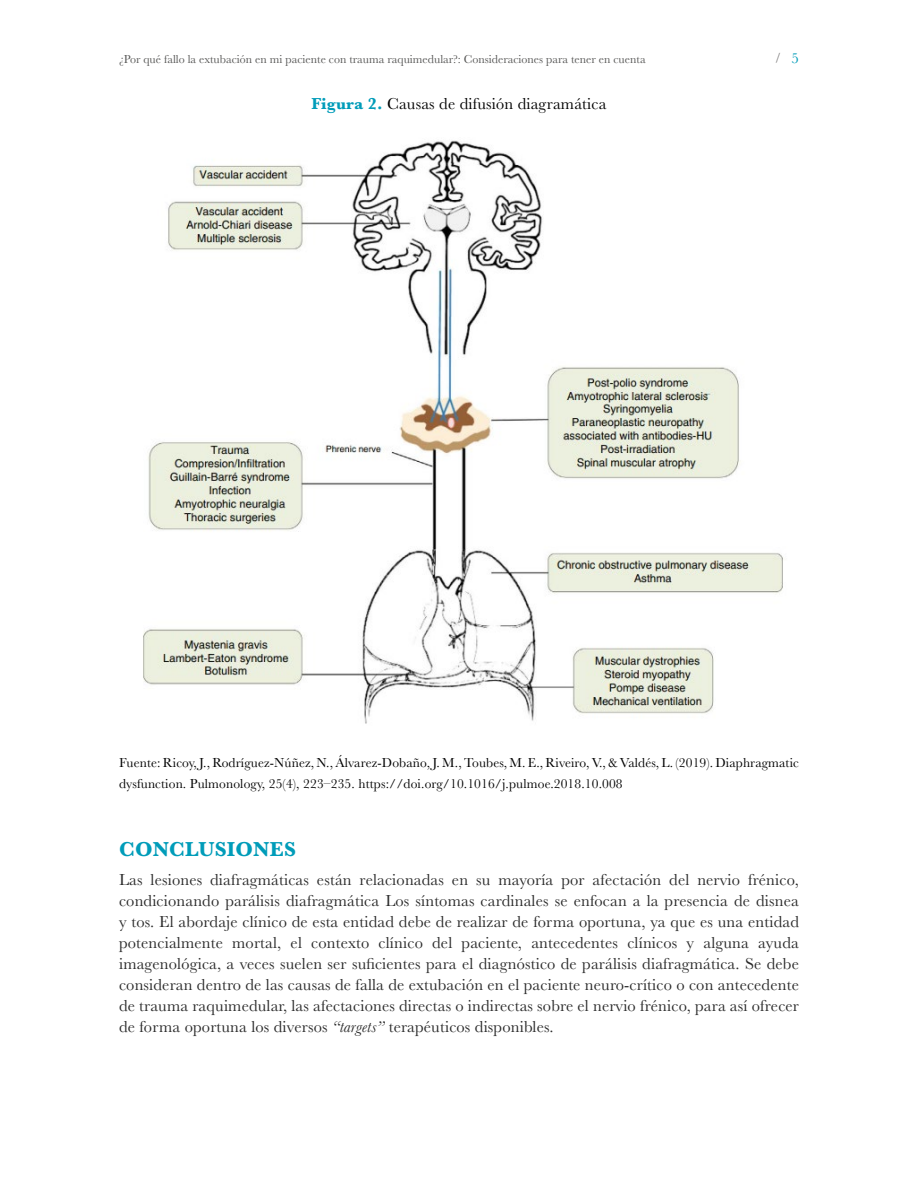
<style>
.page{position:relative;width:918px;height:1188px;background:#fff}
.page>*{position:absolute;margin:0;border:0;box-sizing:border-box;transform-origin:0 0}
.t1{font:700 21px "Baskerville";letter-spacing:.01em;color:#009cb9}
.t2{font:16.5px/21px "Baskerville";letter-spacing:.01em;color:#2a2a2a;text-align:justify}
.t3{font:16.5px "Baskerville";letter-spacing:.01em;color:#000}
.t4{font:15px "Baskerville";color:#009cb9}
.t5{font:13.5px/21px "Baskerville";letter-spacing:.01em;color:#000}
.t6{font:12px "Baskerville";color:#575756}
.s1{font-weight:700;color:#009cb9}
.s2{font-style:italic}
</style>
<div class="page">
<svg style="left:776px;top:53px;width:4px;height:10px"></svg>
<img style="left:143px;top:140px;width:640px;height:584px">
<p class="t6" style="left:119px;top:52px;width:528px">¿Por qué fallo la extubación en mi paciente con trauma raquimedular?: Consideraciones para tener en cuenta</p>
<p class="t4" style="left:791px;top:49px;width:9px">5</p>
<p class="t3" style="left:312px;top:93px;width:296px"><span class="s1">Figura 2.</span> Causas de difusión diagramática</p>
<p class="t5" style="left:119px;top:753px;width:681px">Fuente: Ricoy, J., Rodríguez-Núñez, N., Álvarez-Dobaño, J. M., Toubes, M. E., Riveiro, V., &amp; Valdés, L. (2019). Diaphragmatic dysfunction. Pulmonology, 25(4), 223–235. https://doi.org/10.1016/j.pulmoe.2018.10.008</p>
<p class="t1" style="left:119px;top:834px;width:178px">CONCLUSIONES</p>
<p class="t2" style="left:119px;top:870px;width:681px">Las lesiones diafragmáticas están relacionadas en su mayoría por afectación del nervio frénico, condicionando parálisis diafragmática Los síntomas cardinales se enfocan a la presencia de disnea y tos. El abordaje clínico de esta entidad debe de realizar de forma oportuna, ya que es una entidad potencialmente mortal, el contexto clínico del paciente, antecedentes clínicos y alguna ayuda imagenológica, a veces suelen ser suficientes para el diagnóstico de parálisis diafragmática. Se debe consideran dentro de las causas de falla de extubación en el paciente neuro-crítico o con antecedente de trauma raquimedular, las afectaciones directas o indirectas sobre el nervio frénico, para así ofrecer de forma oportuna los diversos <span class="s2">“targets”</span> terapéuticos disponibles.</p>
</div>
